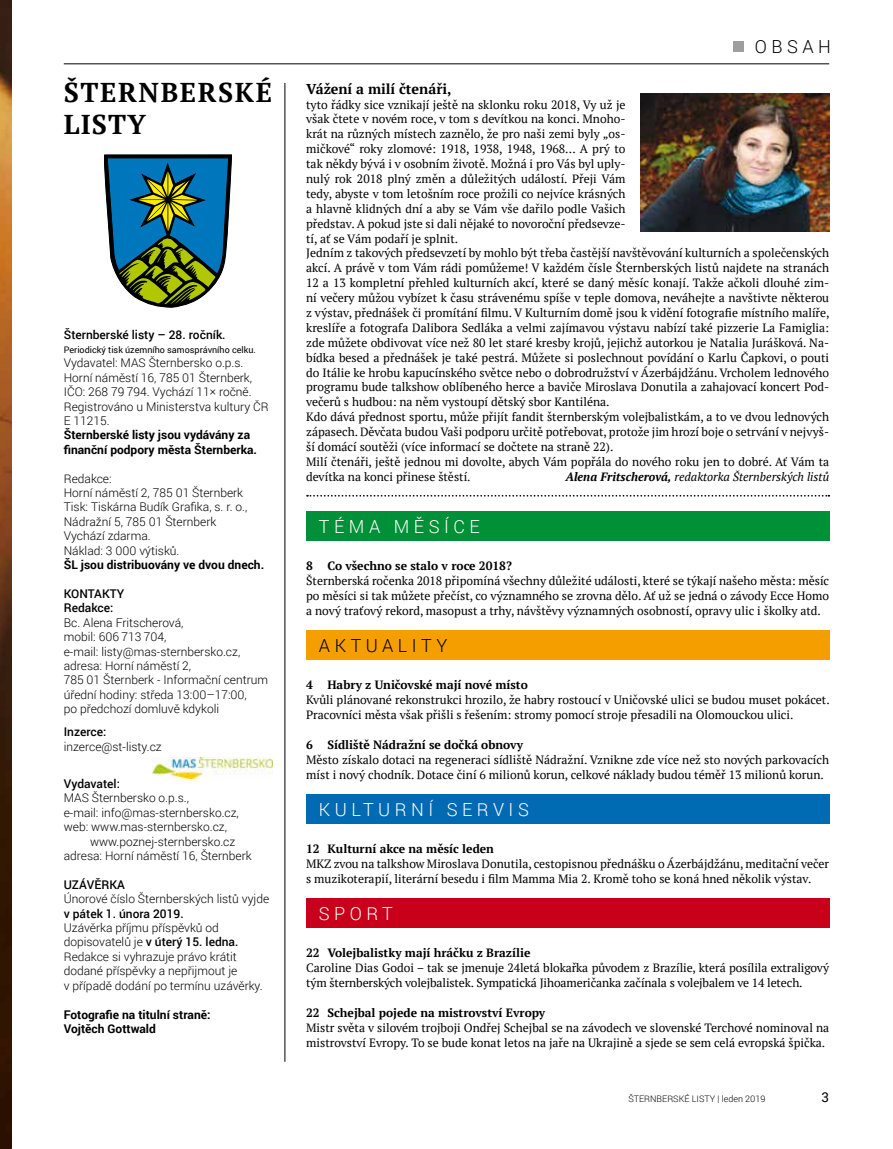
<style>
.page{position:relative;width:893px;height:1149px;background:#fff}
.page>*{position:absolute;margin:0;border:0;box-sizing:border-box;transform-origin:0 0}
.t1{font:700 27.15px/31.7px "PT Serif";letter-spacing:.055em;color:#000}
.t2{font:300 18px "Roboto";letter-spacing:.25em;color:#fff}
.t3{font:300 18px "Roboto";letter-spacing:.25em;color:#000}
.t4{font:700 14.25px "PT Serif";color:#000}
.t5{font:13.5px "Roboto";color:#000}
.t6{font:12px/14.9px "PT Serif";color:#000}
.t7{font:300 12px/14.4px "Roboto";color:#000}
.t8{font:700 12px "PT Serif";color:#000}
.t9{font:700 12px/14.4px "Roboto";color:#000}
.t10{font:500 12px/14.4px "Roboto";color:#000}
.t11{font:italic 12px "PT Serif";color:#000}
.t12{font:9px "Roboto";color:#000}
.t13{font:300 9px "Roboto";color:#000}
.s1{font-weight:500}
.s2{font-weight:700}
</style>
<div class="page">
<hr style="left:64px;top:63px;width:765px;height:1px;background:#000">
<hr style="left:284px;top:83px;width:1px;height:978px;background:#000">
<img style="left:640px;top:94px;width:189px;height:137px">
<svg style="left:104px;top:155px;width:128px;height:152px;background:#427976"></svg>
<div style="left:733px;top:41px;width:11px;height:11px;background:#9c9e9f"></div>
<svg style="left:307px;top:495px;width:522px;height:1px"></svg>
<div style="left:306px;top:510px;width:523px;height:30px;background:#009037"></div>
<div style="left:306px;top:629px;width:523px;height:30px;background:#f49e00"></div>
<div style="left:306px;top:793px;width:523px;height:30px;background:#006ab3"></div>
<div style="left:306px;top:897px;width:523px;height:30px;background:#c90019"></div>
<img style="left:153px;top:757px;width:119px;height:21px">
<img style="left:0;top:0;width:11px;height:1148px">
<h1 class="t1" style="left:64px;top:76px;width:210px">ŠTERNBERSKÉ<br>LISTY</h1>
<p class="t10" style="left:64px;top:326px;width:163px">Šternberské listy – 28. ročník.</p>
<p class="t12" style="left:64px;top:343px;width:194px">Periodický tisk územního samosprávního celku.</p>
<p class="t7" style="left:64px;top:355px;width:206px">Vydavatel: MAS Šternbersko o.p.s.<br>Horní náměstí 16, 785 01 Šternberk,<br>IČO: 268 79 794. Vychází 11× ročně.<br>Registrováno u Ministerstva kultury ČR<br>E 11215.</p>
<p class="t9" style="left:64px;top:427px;width:195px">Šternberské listy jsou vydávány za finanční podpory města Šternberka.</p>
<p class="t7" style="left:64px;top:470px;width:185px">Redakce:<br>Horní náměstí 2, 785 01 Šternberk<br>Tisk: Tiskárna Budík Grafika, s. r. o.,<br>Nádražní 5, 785 01 Šternberk<br>Vychází zdarma.<br>Náklad: 3 000 výtisků.</p>
<p class="t9" style="left:64px;top:557px;width:202px">ŠL jsou distribuovány ve dvou dnech.</p>
<p class="t10" style="left:64px;top:586px;width:62px">KONTAKTY<br>Redakce:</p>
<p class="t7" style="left:64px;top:614px;width:206px">Bc. Alena Fritscherová,<br>mobil: 606 713 704,<br>e‑mail: listy@mas‑sternbersko.cz, adresa: Horní náměstí 2,<br>785 01 Šternberk - Informační centrum úřední hodiny: středa 13:00–17:00,<br>po předchozí domluvě kdykoli</p>
<p class="t10" style="left:64px;top:724px;width:44px">Inzerce:</p>
<p class="t7" style="left:64px;top:738px;width:99px">inzerce@st-listy.cz</p>
<p class="t10" style="left:64px;top:775px;width:58px">Vydavatel:</p>
<p class="t7" style="left:64px;top:790px;width:127px">MAS Šternbersko o.p.s.,</p>
<p class="t7" style="left:64px;top:804px;width:177px">e‑mail: info@mas‑sternbersko.cz,</p>
<p class="t7" style="left:64px;top:819px;width:165px">web: www.mas‑sternbersko.cz,</p>
<p class="t7" style="left:90px;top:833px;width:147px">www.poznej-sternbersko.cz</p>
<p class="t7" style="left:64px;top:847px;width:189px">adresa: Horní náměstí 16, Šternberk</p>
<p class="t10" style="left:64px;top:876px;width:63px">UZÁVĚRKA</p>
<p class="t7" style="left:64px;top:891px;width:207px">Únorové číslo Šternberských listů vyjde</p>
<p class="t10" style="left:64px;top:905px;width:121px">v pátek 1. února 2019.</p>
<p class="t7" style="left:64px;top:919px;width:200px">Uzávěrka příjmu příspěvků od dopisovatelů je <span class="s1">v úterý 15. ledna.<br></span>Redakce si vyhrazuje právo krátit dodané příspěvky a nepřijmout je<br>v případě dodání po termínu uzávěrky.</p>
<p class="t9" style="left:64px;top:1006px;width:148px">Fotografie na titulní straně:<br>Vojtěch Gottwald</p>
<h2 class="t3" style="left:755px;top:34px;width:78px">OBSAH</h2>
<p class="t4" style="left:306px;top:79px;width:147px">Vážení a milí čtenáři,</p>
<p class="t6" style="left:306px;top:97px;width:525px">tyto řádky sice vznikají ještě na sklonku roku 2018, Vy už je<br>však čtete v novém roce, v tom s devítkou na konci. Mnoho-<br>krát na různých místech zaznělo, že pro naši zemi byly „os-<br>mičkové“ roky zlomové: 1918, 1938, 1948, 1968... A prý to<br>tak někdy bývá i v osobním životě. Možná i pro Vás byl uply-<br>nulý rok 2018 plný změn a důležitých událostí. Přeji Vám<br>tedy, abyste v tom letošním roce prožili co nejvíce krásných<br>a hlavně klidných dní a aby se Vám vše dařilo podle Vašich<br>představ. A pokud jste si dali nějaké to novoroční předsevze-<br>tí, ať se Vám podaří je splnit.<br>Jedním z takových předsevzetí by mohlo být třeba častější navštěvování kulturních a společenských akcí. A právě v tom Vám rádi pomůžeme! V každém čísle Šternberských listů najdete na stranách 12 a 13 kompletní přehled kulturních akcí, které se daný měsíc konají. Takže ačkoli dlouhé zim&shy;ní večery můžou vybízet k času strávenému spíše v teple domova, neváhejte a navštivte některou z výstav, přednášek či promítání filmu. V Kulturním domě jsou k vidění fotografie místního malíře, kreslíře a fotografa Dalibora Sedláka a velmi zajímavou výstavu nabízí také pizzerie La Famiglia: zde můžete obdivovat více než 80 let staré kresby krojů, jejichž autorkou je Natalia Jurášková. Na&shy;bídka besed a přednášek je také pestrá. Můžete si poslechnout povídání o Karlu Čapkovi, o pouti do Itálie ke hrobu kapucínského světce nebo o dobrodružství v Ázerbájdžánu. Vrcholem lednového programu bude talkshow oblíbeného herce a baviče Miroslava Donutila a zahajovací koncert Pod&shy;večerů s hudbou: na něm vystoupí dětský sbor Kantiléna.<br>Kdo dává přednost sportu, může přijít fandit šternberským volejbalistkám, a to ve dvou lednových zápasech. Děvčata budou Vaši podporu určitě potřebovat, protože jim hrozí boje o setrvání v nejvyš&shy;ší domácí soutěži (více informací se dočtete na straně 22).<br>Milí čtenáři, ještě jednou mi dovolte, abych Vám popřála do nového roku jen to dobré. Ať Vám ta devítka na konci přinese štěstí.</p>
<p class="t11" style="left:565px;top:469px;width:265px"><span class="s2">Alena Fritscherová,</span> redaktorka Šternberských listů</p>
<h2 class="t2" style="left:319px;top:513px;width:162px">TÉMA MĚSÍCE</h2>
<p class="t8" style="left:306px;top:557px;width:207px">8 Co všechno se stalo v roce 2018?</p>
<p class="t6" style="left:306px;top:573px;width:524px;text-align:justify">Šternberská ročenka 2018 připomíná všechny důležité události, které se týkají našeho města: měsíc po měsíci si tak můžete přečíst, co významného se zrovna dělo. Ať už se jedná o závody Ecce Homo a nový traťový rekord, masopust a trhy, návštěvy významných osobností, opravy ulic i školky atd.</p>
<h2 class="t3" style="left:319px;top:632px;width:130px">AKTUALITY</h2>
<p class="t8" style="left:306px;top:677px;width:223px">4 Habry z Uničovské mají nové místo</p>
<p class="t6" style="left:306px;top:692px;width:525px">Kvůli plánované rekonstrukci hrozilo, že habry rostoucí v Uničovské ulici se budou muset pokácet.<br>Pracovníci města však přišli s řešením: stromy pomocí stroje přesadili na Olomouckou ulici.</p>
<p class="t8" style="left:306px;top:736px;width:219px">6 Sídliště Nádražní se dočká obnovy</p>
<p class="t6" style="left:306px;top:751px;width:524px">Město získalo dotaci na regeneraci sídliště Nádražní. Vznikne zde více než sto nových parkovacích míst i nový chodník. Dotace činí 6 milionů korun, celkové náklady budou téměř 13 milionů korun.</p>
<h2 class="t2" style="left:319px;top:796px;width:211px">KULTURNÍ SERVIS</h2>
<p class="t8" style="left:306px;top:840px;width:189px">12 Kulturní akce na měsíc leden</p>
<p class="t6" style="left:306px;top:856px;width:524px">MKZ zvou na talkshow Miroslava Donutila, cestopisnou přednášku o Ázerbájdžánu, meditační večer s muzikoterapií, literární besedu i film Mamma Mia 2. Kromě toho se koná hned několik výstav.</p>
<h2 class="t2" style="left:319px;top:900px;width:75px">SPORT</h2>
<p class="t8" style="left:306px;top:944px;width:226px">22 Volejbalistky mají hráčku z Brazílie</p>
<p class="t6" style="left:306px;top:960px;width:524px">Caroline Dias Godoi – tak se jmenuje 24letá blokařka původem z Brazílie, která posílila extraligový tým šternberských volejbalistek. Sympatická Jihoameričanka začínala s volejbalem ve 14 letech.</p>
<p class="t8" style="left:306px;top:1004px;width:241px">22 Schejbal pojede na mistrovství Evropy</p>
<p class="t6" style="left:306px;top:1019px;width:524px">Mistr světa v silovém trojboji Ondřej Schejbal se na závodech ve slovenské Terchové nominoval na mistrovství Evropy. To se bude konat letos na jaře na Ukrajině a sjede se sem celá evropská špička.</p>
<p class="t13" style="left:628px;top:1092px;width:139px">ŠTERNBERSKÉ LISTY | leden 2019</p>
<p class="t5" style="left:822px;top:1087px;width:9px">3</p>
</div>
